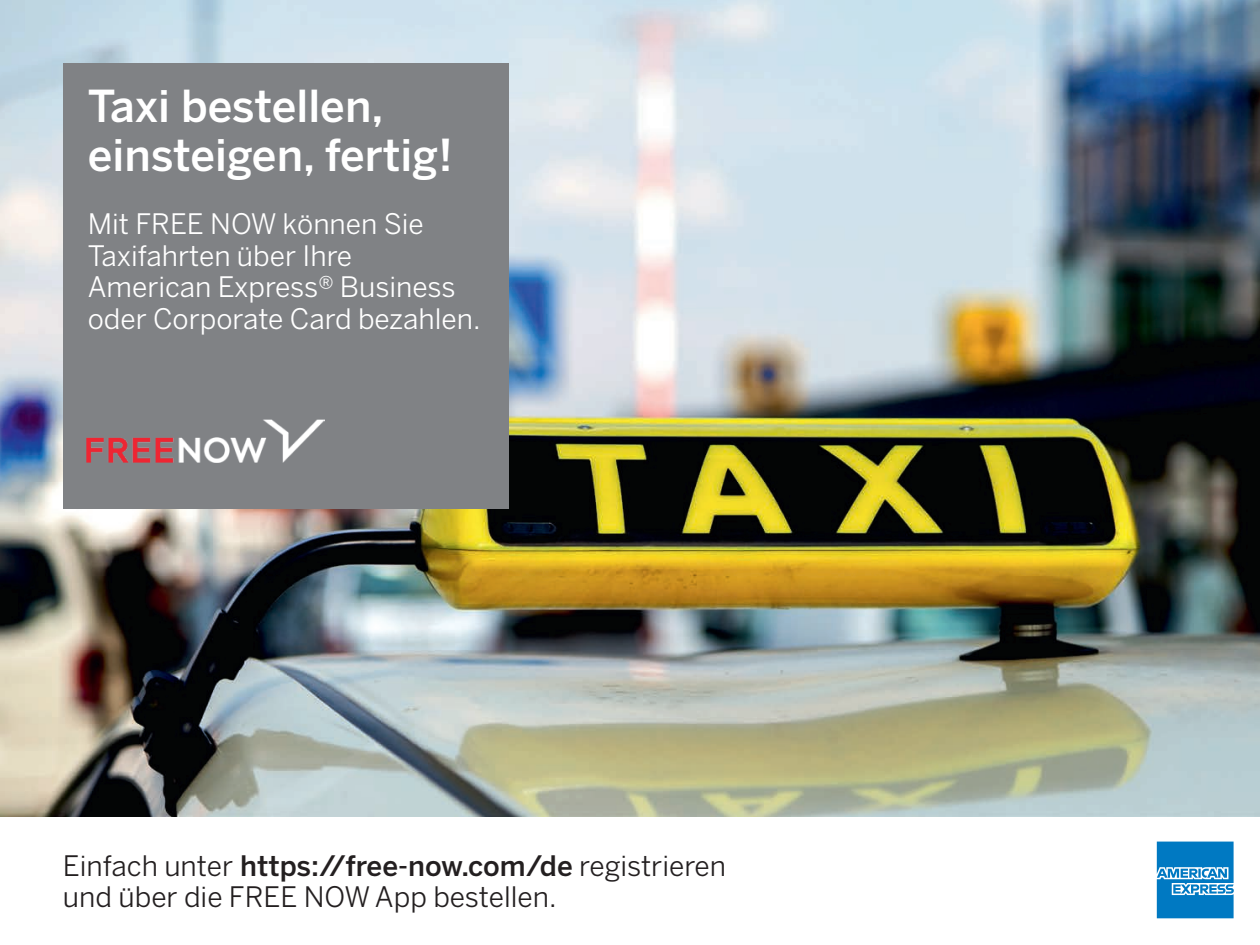
<style>
.page{position:relative;width:1260px;height:945px;background:#fff}
.page>*{position:absolute;margin:0;border:0;box-sizing:border-box;transform-origin:0 0}
.t1{font:500 43.75px/49px "Benton Sans";color:#fff}
.t2{font:28px/31.5px "Benton Sans";color:#fff}
.t3{font:28px/31.5px "Benton Sans";color:#231f20}
.s1{font-weight:500}
</style>
<div class="page">
<img style="left:0;top:0;width:1260px;height:816px">
<div style="left:63px;top:63px;width:445px;height:445px;background:#808285"></div>
<svg style="left:1157px;top:842px;width:77px;height:76px;background:#258cca"></svg>
<img style="left:87px;top:419px;width:238px;height:43px">
<h1 class="t1" style="left:88px;top:81px;width:367px">Taxi bestellen, einsteigen, fertig!</h1>
<p class="t2" style="left:88px;top:208px;width:394px">Mit FREE NOW können Sie<br>Taxifahrten über Ihre<br>American Express® Business oder Corporate Card bezahlen.</p>
<p class="t3" style="left:63px;top:850px;width:665px">Einfach unter <span class="s1">https://free-now.com/de</span> registrieren und über die FREE NOW App bestellen.</p>
</div>
